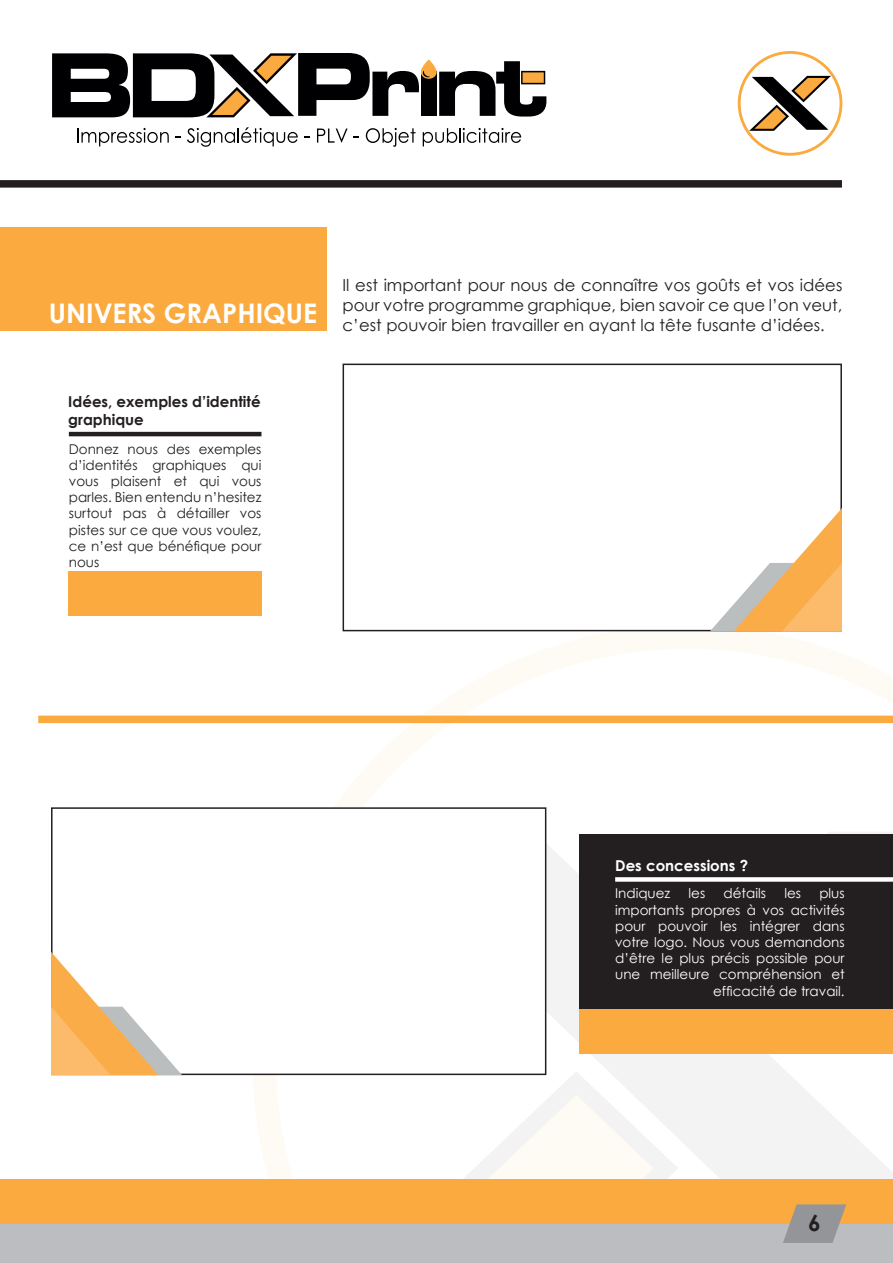
<style>
.page{position:relative;width:893px;height:1263px;background:#fff}
.page>*{position:absolute;margin:0;border:0;box-sizing:border-box;transform-origin:0 0}
.t1{font:700 27px "Century Gothic";color:#fff}
.t2{font:700 22.5px "Century Gothic";color:#231f20}
.t3{font:16.5px/19.8px "Century Gothic";color:#231f20;text-align:justify}
.t4{font:700 15px/18px "Century Gothic";color:#231f20}
.t5{font:700 15px "Century Gothic";color:#fff}
.t6{font:13.5px/16.2px "Century Gothic";color:#fff;text-align:right}
.t7{font:13.5px/16.2px "Century Gothic";color:#231f20;text-align:justify}
</style>
<div class="page">
<svg style="left:252px;top:625px;width:641px;height:451px"></svg>
<svg style="left:347px;top:832px;width:546px;height:347px"></svg>
<div style="left:580px;top:834px;width:313px;height:175px;background:#231f20"></div>
<div style="left:580px;top:1009px;width:313px;height:44px;background:#faaa3e"></div>
<svg style="left:738px;top:51px;width:104px;height:105px"></svg>
<svg style="left:77px;top:128px;width:92px;height:18px"></svg>
<svg style="left:187px;top:127px;width:111px;height:20px"></svg>
<svg style="left:317px;top:129px;width:31px;height:14px"></svg>
<svg style="left:366px;top:128px;width:50px;height:19px"></svg>
<svg style="left:423px;top:128px;width:98px;height:18px"></svg>
<svg style="left:52px;top:53px;width:494px;height:64px"></svg>
<div style="left:0;top:180px;width:842px;height:8px;background:#231f20"></div>
<div style="left:38px;top:716px;width:855px;height:7px;background:#faaa3e"></div>
<div style="left:0;top:227px;width:327px;height:104px;background:#faaa3e"></div>
<div style="left:0;top:1179px;width:893px;height:84px;background:#bcbdc0"></div>
<div style="left:0;top:1179px;width:893px;height:45px;background:#faaa3e"></div>
<svg style="left:783px;top:1204px;width:63px;height:39px"></svg>
<div style="left:68px;top:572px;width:193px;height:44px;background:#faaa3e"></div>
<hr style="left:69px;top:432px;width:192px;height:4px;background:#231f20">
<div style="left:615px;top:877px;width:278px;height:5px;background:#fff"></div>
<div style="left:343px;top:364px;width:498px;height:267px;background:#fff"></div>
<div style="left:343px;top:364px;width:499px;height:267px;border:2px solid #231f20"></div>
<svg style="left:710px;top:508px;width:132px;height:123px"></svg>
<div style="left:52px;top:808px;width:494px;height:266px;background:#fff"></div>
<div style="left:51px;top:807px;width:495px;height:268px;border:2px solid #231f20"></div>
<svg style="left:51px;top:952px;width:131px;height:123px"></svg>
<p class="t1" style="left:49px;top:293px;width:270px">UNIVERS GRAPHIQUE</p>
<p class="t4" style="left:68px;top:392px;width:194px">Idées, exemples d’identité graphique</p>
<p class="t7" style="left:69px;top:440px;width:194px">Donnez nous des exemples d’identités graphiques qui vous plaisent et qui vous parles. Bien entendu n’hesitez surtout pas à détailler vos pistes sur ce que vous voulez, ce n’est que bénéfique pour nous</p>
<p class="t3" style="left:343px;top:275px;width:501px">Il est important pour nous de connaître vos goûts et vos idées pour votre programme graphique, bien savoir ce que l’on veut, c’est pouvoir bien travailler en ayant la tête fusante d’idées.</p>
<p class="t5" style="left:615px;top:854px;width:134px">Des concessions ?</p>
<p class="t6" style="left:615px;top:885px;width:57px">Indiquez</p>
<p class="t6" style="left:689px;top:885px;width:18px">les</p>
<p class="t6" style="left:724px;top:885px;width:44px">détails</p>
<p class="t6" style="left:784px;top:885px;width:18px">les</p>
<p class="t6" style="left:615px;top:885px;width:231px">plus<br>importants propres à vos activités pour pouvoir les intégrer dans votre logo. Nous vous demandons d’être le plus précis possible pour une meilleure compréhension et efficacité de travail.</p>
<p class="t2" style="left:808px;top:1206px;width:14px">6</p>
</div>
